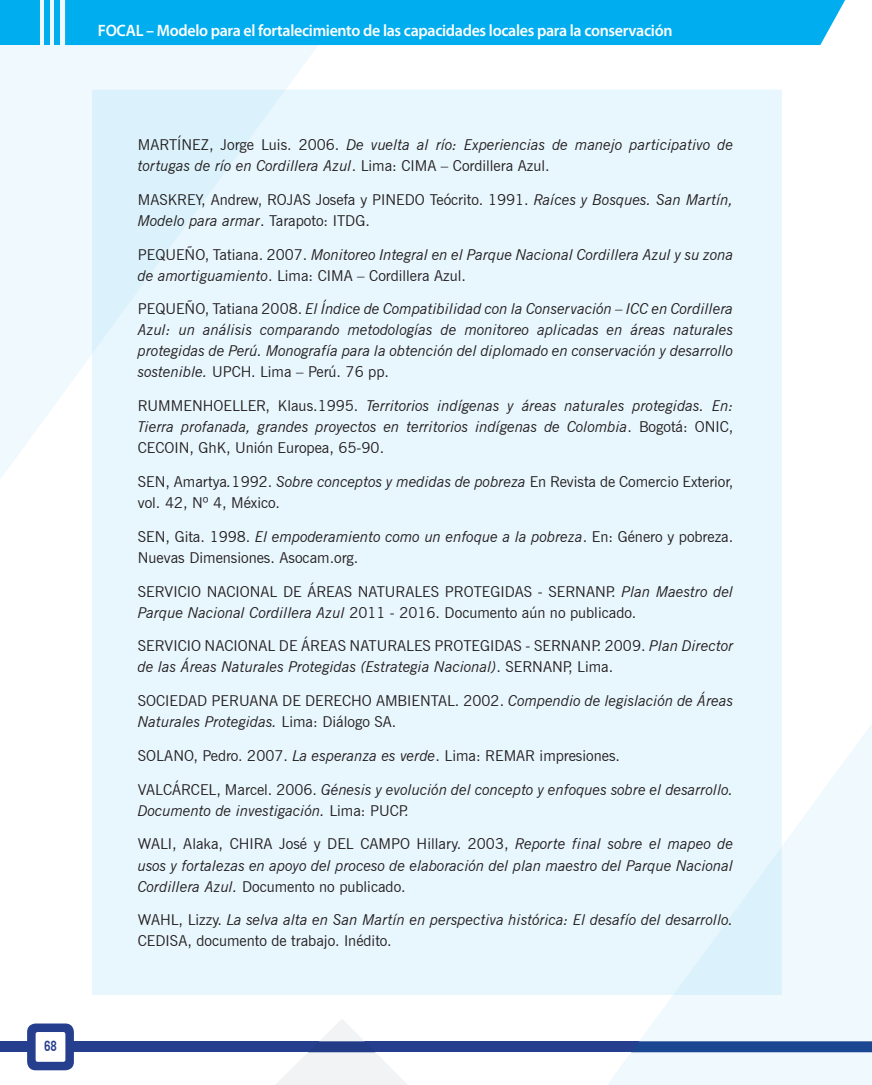
<style>
.page{position:relative;width:872px;height:1085px;background:#fff}
.page>*{position:absolute;margin:0;border:0;box-sizing:border-box;transform-origin:0 0}
.t1{font:600 16.5px "Myriad Pro";letter-spacing:-.02em;color:#fff}
.t2{font:italic 15px/21px "News Gothic BT";color:#231f20}
.t3{font:15px/21px "News Gothic BT";color:#231f20}
.t4{font:700 14.4px "Geometric Slab 703 BT";color:#253f8e;scale:.83 1}
.s1{font-style:normal}
.s2{font-style:italic}
</style>
<div class="page">
<div style="left:0;top:1041px;width:872px;height:11px;background:#253f8e"></div>
<div style="left:27px;top:1023px;width:47px;height:47px;background:#253f8e;border-radius:9px"></div>
<div style="left:36px;top:1031px;width:29px;height:30px;background:#fff;border-radius:2px"></div>
<svg style="left:0;top:0;width:351px;height:479px;fill:#f0f9fd"></svg>
<svg style="left:277px;top:1020px;width:129px;height:64px"></svg>
<div style="left:0;top:0;width:40px;height:45px;background:#00aeef"></div>
<div style="left:44px;top:0;width:6px;height:45px;background:#00aeef"></div>
<div style="left:54px;top:0;width:6px;height:45px;background:#00aeef"></div>
<div style="left:65px;top:0;width:780px;height:45px;background:#00aeef"></div>
<svg style="left:607px;top:724px;width:265px;height:360px;fill:#f0f9fd"></svg>
<svg style="left:631px;top:1041px;width:241px;height:11px"></svg>
<div style="left:92px;top:90px;width:690px;height:904px;background:#e8f6fd"></div>
<div style="left:92px;top:90px;width:194px;height:264px;background:#e0f3fc"></div>
<svg style="left:673px;top:846px;width:109px;height:148px;background:#e1f4fc"></svg>
<p class="t4" style="left:44px;top:1036px;width:17px">68</p>
<p class="t1" style="left:98px;top:20px;width:576px">FOCAL – Modelo para el fortalecimiento de las capacidades locales para la conservación</p>
<p class="t2" style="left:138px;top:134px;width:597px"><span class="s1">MARTÍNEZ, Jorge Luis. 2006.</span> De vuelta al río: Experiencias de manejo participativo de tortugas de río en Cordillera Azul<span class="s1">. Lima: CIMA – Cordillera Azul.</span></p>
<p class="t3" style="left:138px;top:189px;width:597px">MASKREY, Andrew, ROJAS Josefa y PINEDO Teócrito. 1991. <span class="s2">Raíces y Bosques. San Martín,<br>Modelo para armar</span>. Tarapoto: ITDG.</p>
<p class="t2" style="left:138px;top:243px;width:597px"><span class="s1">PEQUEÑO, Tatiana. 2007.</span> Monitoreo Integral en el Parque Nacional Cordillera Azul y su zona de amortiguamiento<span class="s1">. Lima: CIMA – Cordillera Azul.</span></p>
<p class="t2" style="left:138px;top:298px;width:597px;text-align:justify"><span class="s1">PEQUEÑO, Tatiana 2008.</span> El Índice de Compatibilidad con la Conservación – ICC en Cordillera Azul: un análisis comparando metodologías de monitoreo aplicadas en áreas naturales protegidas de Perú. Monografía para la obtención del diplomado en conservación y desarrollo sostenible. <span class="s1">UPCH. Lima – Perú. 76 pp.</span></p>
<p class="t2" style="left:138px;top:395px;width:597px;text-align:justify"><span class="s1">RUMMENHOELLER, Klaus.1995.</span> Territorios indígenas y áreas naturales protegidas. En:<br>Tierra profanada, grandes proyectos en territorios indígenas de Colombia<span class="s1">. Bogotá: ONIC, CECOIN, GhK, Unión Europea, 65-90.</span></p>
<p class="t3" style="left:138px;top:471px;width:597px">SEN, Amartya<span class="s2">.</span>1992. <span class="s2">Sobre conceptos y medidas de pobreza</span> En Revista de Comercio Exterior, vol. 42, Nº 4, México.</p>
<p class="t3" style="left:138px;top:525px;width:597px">SEN, Gita. 1998. <span class="s2">El empoderamiento como un enfoque a la pobreza</span>. En: Género y pobreza.<br>Nuevas Dimensiones. Asocam.org.</p>
<p class="t3" style="left:138px;top:580px;width:597px">SERVICIO NACIONAL DE ÁREAS NATURALES PROTEGIDAS - SERNANP. <span class="s2">Plan Maestro del<br>Parque Nacional Cordillera Azul</span> 2011 - 2016. Documento aún no publicado.</p>
<p class="t3" style="left:138px;top:635px;width:597px">SERVICIO NACIONAL DE ÁREAS NATURALES PROTEGIDAS - SERNANP. 2009. <span class="s2">Plan Director de las Áreas Naturales Protegidas (Estrategia Nacional)</span>. SERNANP, Lima.</p>
<p class="t3" style="left:138px;top:690px;width:597px">SOCIEDAD PERUANA DE DERECHO AMBIENTAL. 2002. <span class="s2">Compendio de legislación de Áreas<br>Naturales Protegidas.</span> Lima: Diálogo SA.</p>
<p class="t3" style="left:138px;top:744px;width:484px">SOLANO, Pedro. 2007. <span class="s2">La esperanza es verde</span>. Lima: REMAR impresiones.</p>
<p class="t2" style="left:138px;top:778px;width:597px"><span class="s1">VALCÁRCEL, Marcel. 2006.</span> Génesis y evolución del concepto y enfoques sobre el desarrollo.<br>Documento de investigación. <span class="s1">Lima: PUCP.</span></p>
<p class="t2" style="left:138px;top:833px;width:597px;text-align:justify"><span class="s1">WALI, Alaka, CHIRA José y DEL CAMPO Hillary. 2003,</span> Reporte final sobre el mapeo de usos y fortalezas en apoyo del proceso de elaboración del plan maestro del Parque Nacional Cordillera Azul. <span class="s1">Documento no publicado.</span></p>
<p class="t2" style="left:138px;top:909px;width:597px"><span class="s1">WAHL, Lizzy.</span> La selva alta en San Martín en perspectiva histórica: El desafío del desarrollo.<br><span class="s1">CEDISA, documento de trabajo. Inédito.</span></p>
</div>
